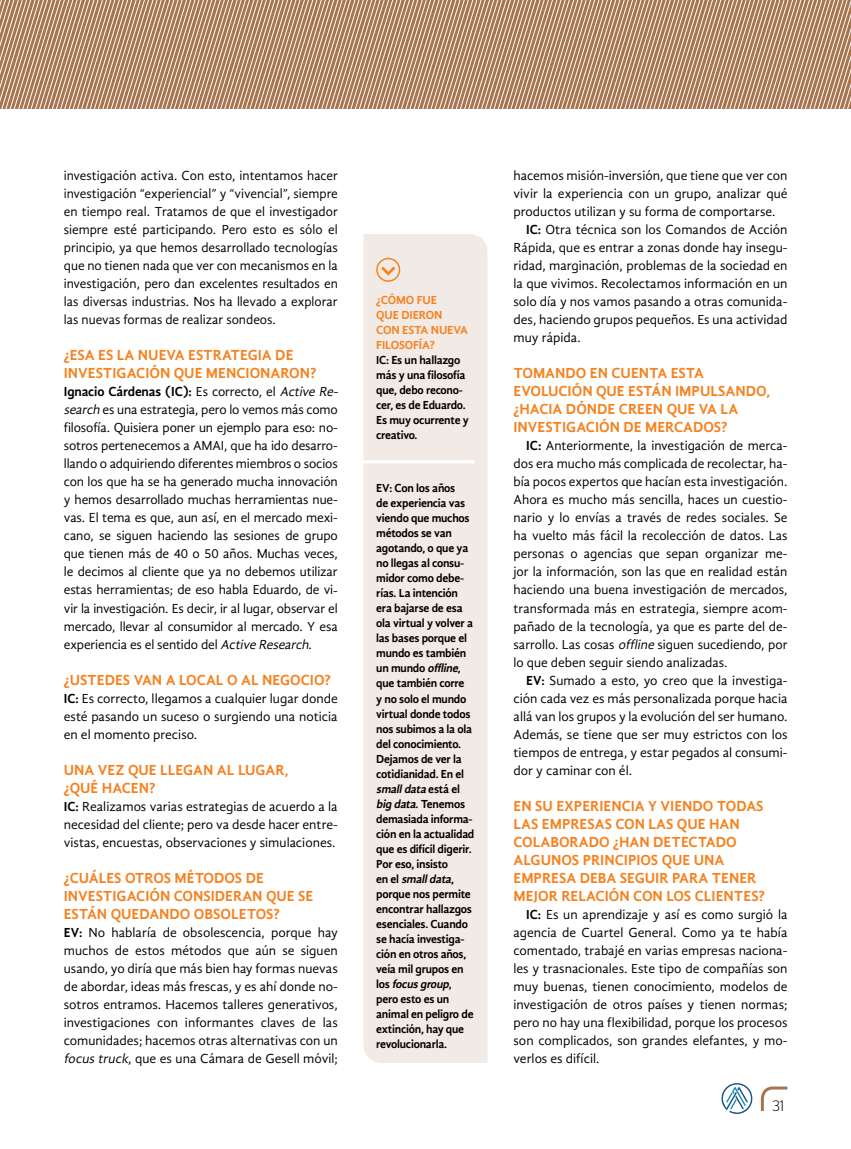
<style>
.page{position:relative;width:851px;height:1149px;background:#fff}
.page>*{position:absolute;margin:0;border:0;box-sizing:border-box;transform-origin:0 0}
.t1{font:700 15px/18px "Gandhi Sans";color:#f58220}
.t2{font:300 15px "Stag Sans";color:#000}
.t3{font:13.5px/18px "Gandhi Sans";color:#000;text-align:justify}
.t4{font:700 12px/15px "Gandhi Sans";letter-spacing:-.02em;color:#000}
.t5{font:700 12px/15px "Gandhi Sans";letter-spacing:-.01em;color:#f58220}
.s1{font-weight:700}
.s2{font-style:italic}
</style>
<div class="page">
<svg style="left:0;top:0;width:850px;height:108px;background:#bb977a"></svg>
<svg style="left:721px;top:1083px;width:31px;height:30px"></svg>
<svg style="left:760px;top:1086px;width:28px;height:25px"></svg>
<div style="left:363px;top:234px;width:124px;height:828px;background:#f2eae4"></div>
<div style="left:376px;top:258px;width:24px;height:24px;border:1px solid #f58220;border-radius:50%"></div>
<svg style="left:381px;top:266px;width:14px;height:9px"></svg>
<p class="t3" style="left:64px;top:166px;width:275px">investigación activa. Con esto, intentamos hacer investigación “experiencial” y “vivencial”, siempre en tiempo real. Tratamos de que el investigador siempre esté participando. Pero esto es sólo el principio, ya que hemos desarrollado tecnologías que no tienen nada que ver con mecanismos en la investigación, pero dan excelentes resultados en las diversas industrias. Nos ha llevado a explorar las nuevas formas de realizar sondeos.</p>
<p class="t1" style="left:64px;top:346px;width:254px">¿ESA ES LA NUEVA ESTRATEGIA DE<br>INVESTIGACIÓN QUE MENCIONARON?</p>
<p class="t3" style="left:64px;top:382px;width:278px;text-align:left"><span class="s1">Ignacio Cárdenas (IC):</span> Es correcto, el <span class="s2">Active Re&shy;search</span> es una estrategia, pero lo vemos más como filosofía. Quisiera poner un ejemplo para eso: no&shy;sotros pertenecemos a AMAI, que ha ido desarro&shy;llando o adquiriendo diferentes miembros o socios con los que ha se ha generado mucha innovación y hemos desarrollado muchas herramientas nue&shy;vas. El tema es que, aun así, en el mercado mexi&shy;cano, se siguen haciendo las sesiones de grupo que tienen más de 40 o 50 años. Muchas veces, le decimos al cliente que ya no debemos utilizar estas herramientas; de eso habla Eduardo, de vi&shy;vir la investigación. Es decir, ir al lugar, observar el mercado, llevar al consumidor al mercado. Y esa experiencia es el sentido del <span class="s2">Active Research</span>.</p>
<p class="t1" style="left:64px;top:670px;width:269px">¿USTEDES VAN A LOCAL O AL NEGOCIO?</p>
<p class="t3" style="left:64px;top:688px;width:275px"><span class="s1">IC:</span> Es correcto, llegamos a cualquier lugar donde esté pasando un suceso o surgiendo una noticia en el momento preciso.</p>
<p class="t1" style="left:64px;top:760px;width:226px">UNA VEZ QUE LLEGAN AL LUGAR, ¿QUÉ HACEN?</p>
<p class="t3" style="left:64px;top:796px;width:275px"><span class="s1">IC:</span> Realizamos varias estrategias de acuerdo a la necesidad del cliente; pero va desde hacer entre&shy;vistas, encuestas, observaciones y simulaciones.</p>
<p class="t1" style="left:64px;top:868px;width:251px">¿CUÁLES OTROS MÉTODOS DE<br>INVESTIGACIÓN CONSIDERAN QUE SE<br>ESTÁN QUEDANDO OBSOLETOS?</p>
<p class="t3" style="left:64px;top:922px;width:275px"><span class="s1">EV:</span> No hablaría de obsolescencia, porque hay muchos de estos métodos que aún se siguen usando, yo diría que más bien hay formas nuevas de abordar, ideas más frescas, y es ahí donde no&shy;sotros entramos. Hacemos talleres generativos, investigaciones con informantes claves de las comunidades; hacemos otras alternativas con un <span class="s2">focus truck</span>, que es una Cámara de Gesell móvil;</p>
<p class="t5" style="left:376px;top:292px;width:93px">¿CÓMO FUE<br>QUE DIERON<br>CON ESTA NUEVA<br>FILOSOFÍA?</p>
<p class="t4" style="left:376px;top:352px;width:94px">IC: Es un hallazgo más y una filosofía que, debo recono&shy;cer, es de Eduardo.<br>Es muy ocurrente y creativo.</p>
<p class="t4" style="left:376px;top:480px;width:100px">EV: Con los años<br>de experiencia vas viendo que muchos métodos se van agotando, o que ya no llegas al consu&shy;midor como debe&shy;rías. La intención era bajarse de esa ola virtual y volver a las bases porque el mundo es también u n m u n d o <span class="s2">offline</span>, que también corre<br>y no solo el mundo virtual donde todos nos subimos a la ola del conocimiento.<br>Dejamos de ver la cotidianidad. En el <span class="s2">smalldata</span> e s t á e l <span class="s2">big data</span>. Tenemos demasiada informa&shy;ción en la actualidad que es difícil digerir.<br>Por eso, insisto<br>e n e l <span class="s2">smalldata</span>, porque nos permite encontrar hallazgos esenciales. Cuando se hacía investiga&shy;ción en otros años, veía mil grupos en<br>l o s <span class="s2">focusgroup</span>, pero esto es un animal en peligro de extinción, hay que revolucionarla.</p>
<p class="t3" style="left:513px;top:166px;width:275px">hacemos misión-inversión, que tiene que ver con</p>
<p class="t3" style="left:513px;top:184px;width:275px">vivir la experiencia con un grupo, analizar qué</p>
<p class="t3" style="left:513px;top:202px;width:263px">productos utilizan y su forma de comportarse.</p>
<p class="t3" style="left:526px;top:220px;width:263px"><span class="s1">IC:</span> Otra técnica son los Comandos de Acción</p>
<p class="t3" style="left:513px;top:238px;width:275px">Rápida, que es entrar a zonas donde hay insegu-</p>
<p class="t3" style="left:513px;top:256px;width:275px">ridad, marginación, problemas de la sociedad en</p>
<p class="t3" style="left:513px;top:274px;width:275px">la que vivimos. Recolectamos información en un</p>
<p class="t3" style="left:513px;top:292px;width:275px">solo día y nos vamos pasando a otras comunida-</p>
<p class="t3" style="left:513px;top:310px;width:275px">des, haciendo grupos pequeños. Es una actividad</p>
<p class="t3" style="left:513px;top:328px;width:69px">muy rápida.</p>
<p class="t1" style="left:513px;top:364px;width:258px">TOMANDO EN CUENTA ESTA<br>EVOLUCIÓN QUE ESTÁN IMPULSANDO, ¿HACIA DÓNDE CREEN QUE VA LA<br>INVESTIGACIÓN DE MERCADOS?</p>
<p class="t3" style="left:513px;top:436px;width:275px;text-indent:13px"><span class="s1">IC:</span> Anteriormente, la investigación de merca&shy;dos era mucho más complicada de recolectar, ha&shy;bía pocos expertos que hacían esta investigación.<br>Ahora es mucho más sencilla, haces un cuestio&shy;nario y lo envías a través de redes sociales. Se ha vuelto más fácil la recolección de datos. Las personas o agencias que sepan organizar me&shy;jor la información, son las que en realidad están haciendo una buena investigación de mercados, transformada más en estrategia, siempre acom&shy;pañado de la tecnología, ya que es parte del de&shy;sarrollo. Las cosas <span class="s2">offline</span> siguen sucediendo, por lo que deben seguir siendo analizadas.</p>
<p class="t3" style="left:513px;top:670px;width:275px;text-indent:13px"><span class="s1">EV:</span> Sumado a esto, yo creo que la investiga&shy;ción cada vez es más personalizada porque hacia allá van los grupos y la evolución del ser humano.<br>Además, se tiene que ser muy estrictos con los tiempos de entrega, y estar pegados al consumi&shy;dor y caminar con él.</p>
<p class="t1" style="left:513px;top:796px;width:253px">EN SU EXPERIENCIA Y VIENDO TODAS<br>LAS EMPRESAS CON LAS QUE HAN<br>COLABORADO ¿HAN DETECTADO<br>ALGUNOS PRINCIPIOS QUE UNA<br>EMPRESA DEBA SEGUIR PARA TENER<br>MEJOR RELACIÓN CON LOS CLIENTES?</p>
<p class="t3" style="left:513px;top:904px;width:275px;text-indent:13px"><span class="s1">IC:</span> Es un aprendizaje y así es como surgió la agencia de Cuartel General. Como ya te había comentado, trabajé en varias empresas naciona&shy;les y trasnacionales. Este tipo de compañías son muy buenas, tienen conocimiento, modelos de investigación de otros países y tienen normas; pero no hay una flexibilidad, porque los procesos son complicados, son grandes elefantes, y mo&shy;verlos es difícil.</p>
<p class="t2" style="left:772px;top:1096px;width:13px">31</p>
</div>
